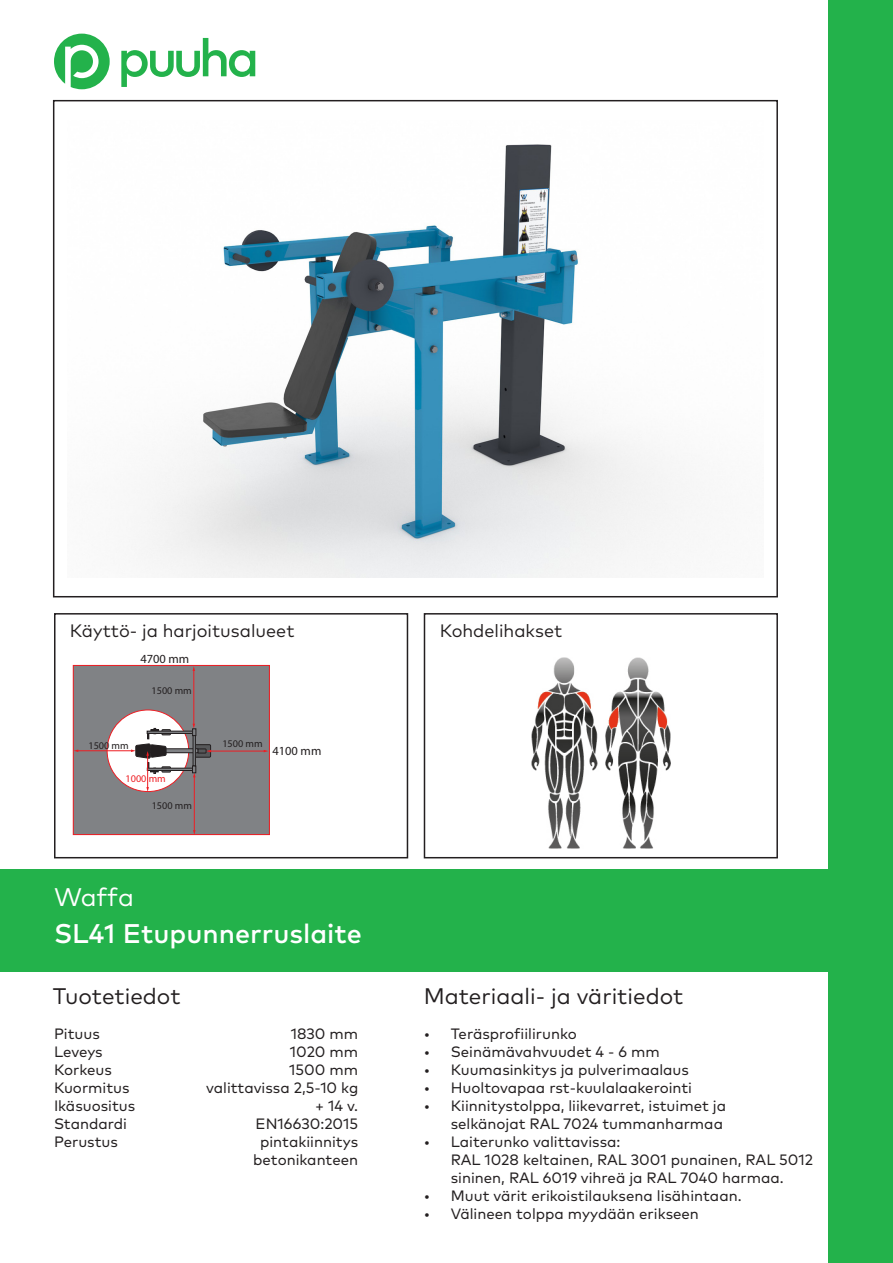
<style>
.page{position:relative;width:893px;height:1263px;background:#fff}
.page>*{position:absolute;margin:0;border:0;box-sizing:border-box;transform-origin:0 0}
.TUOTENUMERO{font:500 27px "Mark Pro";color:#fff}
.t1{font:25.5px "Mark Pro";color:#fff}
.t2{font:22.5px "Mark Pro";color:#231f20}
.t3{font:18px "Mark Pro";color:#231f20}
.Numerot{font:15px/18px "Mark Pro";color:#231f20}
.t4{font:12.45px "Myriad Pro";color:#231f20}
.t5{font:10.2px "Myriad Pro";color:#231f20}
.t6{font:10.2px "Myriad Pro";color:#ee1d23}
</style>
<div class="page">
<div style="left:828px;top:0;width:65px;height:1263px;background:#23b24b"></div>
<div style="left:0;top:869px;width:884px;height:102px;background:#23b24b"></div>
<svg style="left:54px;top:34px;width:56px;height:55px"></svg>
<svg style="left:121px;top:38px;width:134px;height:49px"></svg>
<div style="left:53px;top:100px;width:725px;height:497px;border:2px solid #231f20"></div>
<div style="left:424px;top:613px;width:354px;height:245px;border:2px solid #231f20"></div>
<div style="left:54px;top:613px;width:354px;height:245px;border:2px solid #231f20"></div>
<div style="left:73px;top:665px;width:196px;height:169px;background:#808285"></div>
<div style="left:73px;top:665px;width:197px;height:170px;border:1px solid #ee1d23"></div>
<div style="left:107px;top:710px;width:82px;height:81px;background:#fff;border-radius:50%"></div>
<hr style="left:193px;top:670px;width:1px;height:54px;background:#ee1d23">
<hr style="left:194px;top:776px;width:1px;height:55px;background:#ee1d23">
<svg style="left:193px;top:830px;width:3px;height:5px"></svg>
<hr style="left:77px;top:750px;width:55px;height:1px;background:#ee1d23">
<svg style="left:194px;top:745px;width:17px;height:12px"></svg>
<div style="left:194px;top:744px;width:17px;height:13px;border:1px solid #231f20"></div>
<hr style="left:137px;top:749px;width:61px;height:4px;background:#808285">
<div style="left:136px;top:748px;width:62px;height:5px;border:1px solid #231f20"></div>
<div style="left:162px;top:729px;width:9px;height:6px;border:1px solid #231f20"></div>
<div style="left:162px;top:766px;width:9px;height:6px;border:1px solid #231f20"></div>
<div style="left:193px;top:735px;width:3px;height:31px;border:1px solid #231f20"></div>
<div style="left:147px;top:768px;width:46px;height:3px;border:1px solid #231f20"></div>
<div style="left:147px;top:731px;width:46px;height:3px;border:1px solid #231f20"></div>
<svg style="left:192px;top:724px;width:4px;height:12px"></svg>
<svg style="left:192px;top:766px;width:4px;height:11px"></svg>
<svg style="left:131px;top:709px;width:36px;height:83px"></svg>
<hr style="left:210px;top:751px;width:55px;height:1px;background:#ee1d23">
<svg style="left:198px;top:749px;width:13px;height:4px"></svg>
<img style="left:142px;top:144px;width:535px;height:433px">
<img style="left:532px;top:657px;width:138px;height:191px">
<p class="t3" style="left:70px;top:617px;width:226px">Käyttö- ja harjoitusalueet</p>
<p class="t3" style="left:440px;top:617px;width:124px">Kohdelihakset</p>
<p class="t4" style="left:140px;top:651px;width:50px">4700 mm</p>
<p class="t5" style="left:152px;top:685px;width:42px">1500 mm</p>
<p class="t5" style="left:88px;top:739px;width:42px">1500 mm</p>
<p class="t5" style="left:222px;top:738px;width:42px">1500 mm</p>
<p class="t6" style="left:126px;top:772px;width:42px">1000 mm</p>
<p class="t5" style="left:152px;top:799px;width:42px">1500 mm</p>
<p class="t4" style="left:272px;top:743px;width:50px">4100 mm</p>
<h2 class="t1" style="left:54px;top:878px;width:82px">Waffa</h2>
<p class="TUOTENUMERO" style="left:54px;top:913px;width:309px">SL41 Etupunnerruslaite</p>
<h3 class="t2" style="left:53px;top:979px;width:129px">Tuotetiedot</h3>
<p class="Numerot" style="left:54px;top:1023px;width:83px">Pituus<br>Leveys<br>Korkeus<br>Kuormitus<br>Ikäsuositus<br>Standardi<br>Perustus</p>
<p class="Numerot" style="left:291px;top:1023px;width:69px">1830 mm</p>
<p class="Numerot" style="left:290px;top:1041px;width:70px">1020 mm</p>
<p class="Numerot" style="left:289px;top:1059px;width:70px">1500 mm</p>
<p class="Numerot" style="left:206px;top:1077px;width:154px">valittavissa 2,5-10 kg</p>
<p class="Numerot" style="left:315px;top:1095px;width:45px">+ 14 v.</p>
<p class="Numerot" style="left:256px;top:1113px;width:104px">EN16630:2015</p>
<p class="Numerot" style="left:260px;top:1131px;width:100px">pintakiinnitys</p>
<p class="Numerot" style="left:253px;top:1149px;width:106px">betonikanteen</p>
<h3 class="t2" style="left:424px;top:979px;width:261px">Materiaali- ja väritiedot</h3>
<p class="Numerot" style="left:424px;top:1023px;width:155px">• Teräsprofiilirunko</p>
<p class="Numerot" style="left:424px;top:1041px;width:238px">• Seinämävahvuudet 4 - 6 mm</p>
<p class="Numerot" style="left:424px;top:1059px;width:267px">• Kuumasinkitys ja pulverimaalaus</p>
<p class="Numerot" style="left:424px;top:1077px;width:270px">• Huoltovapaa rst-kuulalaakerointi</p>
<p class="Numerot" style="left:424px;top:1095px;width:304px;text-align:right">• Kiinnitystolppa, liikevarret, istuimet ja selkänojat RAL 7024 tummanharmaa</p>
<p class="Numerot" style="left:451px;top:1131px;width:364px;text-indent:-27px">• Laiterunko valittavissa:<br>RAL 1028 keltainen, RAL 3001 punainen, RAL 5012 sininen, RAL 6019 vihreä ja RAL 7040 harmaa.</p>
<p class="Numerot" style="left:424px;top:1185px;width:319px">• Muut värit erikoistilauksena lisähintaan.</p>
<p class="Numerot" style="left:424px;top:1203px;width:277px">• Välineen tolppa myydään erikseen</p>
</div>
